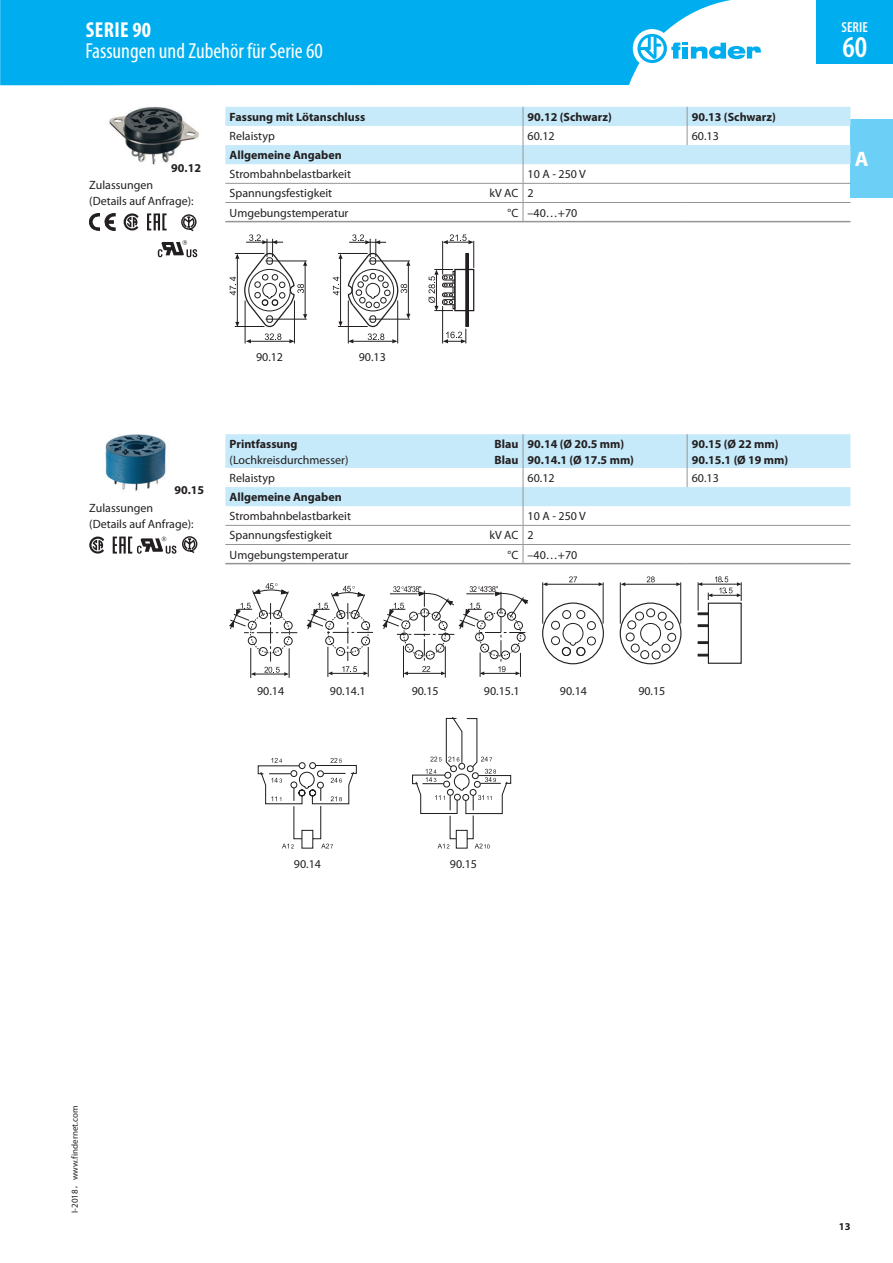
<style>
.page{position:relative;width:893px;height:1263px;background:#fff}
.page>*{position:absolute;margin:0;border:0;box-sizing:border-box;transform-origin:0 0}
.t1{font:600 condensed 30.3px "Myriad Pro";color:#fff}
.t2{font:condensed 21.75px "Myriad Pro";color:#fff}
.t3{font:700 condensed 21.75px "Myriad Pro";letter-spacing:.02em;color:#fff}
.t4{font:700 21px "Myriad Pro";color:#fff}
.t5{font:600 condensed 14.55px "Myriad Pro";color:#fff}
.t6{font:12px/16.2px "Myriad Pro";color:#231f20}
.t7{font:700 12px/16.2px "Myriad Pro";color:#231f20}
.t8{font:700 10.5px "Myriad Pro";color:#231f20}
.t9{font:9px "Myriad Pro";color:#231f20}
.s1{font-family:"Sim Hei"}
</style>
<div class="page">
<div style="left:850px;top:119px;width:43px;height:79px;background:#6bcff6"></div>
<div style="left:0;top:0;width:731px;height:85px;background:#00aeef"></div>
<div style="left:633px;top:29px;width:38px;height:39px;background:#fff;border-radius:50%"></div>
<svg style="left:637px;top:34px;width:124px;height:29px"></svg>
<div style="left:816px;top:0;width:77px;height:64px;background:#00aeef"></div>
<svg style="left:225px;top:107px;width:625px;height:114px"></svg>
<hr style="left:225px;top:221px;width:298px;height:1px;background:#939598">
<hr style="left:523px;top:221px;width:164px;height:1px;background:#939598">
<hr style="left:687px;top:221px;width:163px;height:1px;background:#939598">
<img style="left:109px;top:107px;width:90px;height:58px">
<svg style="left:89px;top:213px;width:26px;height:17px"></svg>
<svg style="left:124px;top:213px;width:15px;height:17px"></svg>
<svg style="left:158px;top:240px;width:39px;height:17px"></svg>
<svg style="left:181px;top:214px;width:16px;height:17px"></svg>
<svg style="left:147px;top:213px;width:20px;height:17px"></svg>
<hr style="left:348px;top:300px;width:1px;height:43px;background:#231f20">
<hr style="left:353px;top:341px;width:40px;height:1px;background:#231f20">
<svg style="left:348px;top:339px;width:5px;height:4px"></svg>
<svg style="left:392px;top:339px;width:5px;height:4px"></svg>
<hr style="left:397px;top:300px;width:1px;height:43px;background:#231f20">
<hr style="left:466px;top:253px;width:3px;height:74px;background:#231f20">
<hr style="left:442px;top:306px;width:1px;height:37px;background:#231f20">
<svg style="left:428px;top:234px;width:46px;height:77px"></svg>
<svg style="left:443px;top:329px;width:24px;height:14px"></svg>
<hr style="left:251px;top:341px;width:39px;height:1px;background:#231f20">
<hr style="left:245px;top:300px;width:1px;height:43px;background:#231f20">
<svg style="left:246px;top:339px;width:5px;height:4px"></svg>
<svg style="left:289px;top:339px;width:5px;height:4px"></svg>
<svg style="left:265px;top:333px;width:16px;height:7px"></svg>
<hr style="left:294px;top:300px;width:1px;height:43px;background:#231f20">
<svg style="left:368px;top:333px;width:16px;height:7px"></svg>
<svg style="left:333px;top:234px;width:77px;height:93px"></svg>
<svg style="left:230px;top:234px;width:77px;height:93px"></svg>
<svg style="left:225px;top:434px;width:625px;height:129px"></svg>
<hr style="left:225px;top:525px;width:298px;height:1px;background:#939598">
<hr style="left:523px;top:525px;width:164px;height:1px;background:#939598">
<hr style="left:687px;top:525px;width:163px;height:1px;background:#939598">
<hr style="left:225px;top:544px;width:298px;height:1px;background:#939598">
<hr style="left:523px;top:544px;width:164px;height:1px;background:#939598">
<hr style="left:687px;top:544px;width:163px;height:1px;background:#939598">
<hr style="left:523px;top:434px;width:1px;height:34px;background:#939598">
<hr style="left:687px;top:434px;width:1px;height:34px;background:#939598">
<hr style="left:523px;top:563px;width:164px;height:1px;background:#939598">
<hr style="left:687px;top:563px;width:163px;height:1px;background:#939598">
<hr style="left:225px;top:563px;width:298px;height:1px;background:#939598">
<img style="left:105px;top:434px;width:61px;height:57px">
<svg style="left:89px;top:536px;width:15px;height:18px"></svg>
<svg style="left:182px;top:536px;width:15px;height:17px"></svg>
<svg style="left:113px;top:536px;width:63px;height:18px"></svg>
<hr style="left:547px;top:584px;width:52px;height:1px;background:#231f20">
<hr style="left:542px;top:582px;width:1px;height:42px;background:#231f20">
<svg style="left:543px;top:582px;width:4px;height:4px"></svg>
<svg style="left:599px;top:582px;width:4px;height:4px"></svg>
<svg style="left:569px;top:576px;width:8px;height:6px"></svg>
<hr style="left:603px;top:582px;width:1px;height:42px;background:#231f20">
<div style="left:542px;top:602px;width:62px;height:62px;border:1px solid #231f20;border-radius:50%"></div>
<svg style="left:551px;top:610px;width:45px;height:46px"></svg>
<hr style="left:625px;top:584px;width:52px;height:1px;background:#231f20">
<hr style="left:620px;top:582px;width:1px;height:42px;background:#231f20">
<svg style="left:676px;top:582px;width:4px;height:4px"></svg>
<svg style="left:647px;top:576px;width:8px;height:6px"></svg>
<hr style="left:680px;top:582px;width:1px;height:42px;background:#231f20">
<div style="left:620px;top:602px;width:61px;height:62px;border:1px solid #231f20;border-radius:50%"></div>
<svg style="left:625px;top:608px;width:51px;height:52px"></svg>
<div style="left:631px;top:644px;width:9px;height:8px;border:1px solid #231f20;border-radius:50%"></div>
<div style="left:708px;top:603px;width:34px;height:61px;border:1px solid #231f20"></div>
<svg style="left:698px;top:625px;width:11px;height:2px"></svg>
<svg style="left:698px;top:641px;width:11px;height:3px"></svg>
<svg style="left:698px;top:654px;width:11px;height:2px"></svg>
<svg style="left:698px;top:576px;width:44px;height:39px"></svg>
<hr style="left:255px;top:674px;width:30px;height:1px;background:#231f20">
<hr style="left:289px;top:648px;width:1px;height:30px;background:#231f20">
<hr style="left:250px;top:648px;width:1px;height:30px;background:#231f20">
<svg style="left:251px;top:672px;width:4px;height:4px"></svg>
<svg style="left:264px;top:667px;width:25px;height:9px"></svg>
<svg style="left:230px;top:583px;width:67px;height:78px"></svg>
<svg style="left:307px;top:586px;width:221px;height:91px"></svg>
<svg style="left:412px;top:717px;width:99px;height:132px"></svg>
<svg style="left:258px;top:758px;width:99px;height:91px"></svg>
<h2 class="t3" style="left:86px;top:17px;width:67px">SERIE 90</h2>
<h2 class="t2" style="left:85px;top:38px;width:239px">Fassungen und Zubehör für Serie 60</h2>
<p class="t7" style="left:171px;top:160px;width:31px">90.12</p>
<p class="t6" style="left:89px;top:176px;width:106px">Zulassungen (Details auf Anfrage):</p>
<p class="t7" style="left:230px;top:108px;width:137px">Fassung mit Lötanschluss</p>
<p class="t7" style="left:528px;top:108px;width:86px">90.12 (Schwarz)</p>
<p class="t7" style="left:692px;top:108px;width:86px">90.13 (Schwarz)</p>
<p class="t6" style="left:230px;top:128px;width:47px">Relaistyp</p>
<p class="t6" style="left:528px;top:128px;width:29px">60.12</p>
<p class="t6" style="left:692px;top:128px;width:29px">60.13</p>
<p class="t7" style="left:230px;top:147px;width:114px">Allgemeine Angaben</p>
<p class="t6" style="left:230px;top:166px;width:123px">Strombahnbelastbarkeit</p>
<p class="t6" style="left:528px;top:166px;width:60px">10 A - 250 V</p>
<p class="t6" style="left:230px;top:185px;width:104px">Spannungsfestigkeit</p>
<p class="t6" style="left:489px;top:185px;width:46px">kV AC 2</p>
<p class="t6" style="left:230px;top:204px;width:120px">Umgebungstemperatur</p>
<p class="t6" style="left:508px;top:204px;width:71px">°C –40…+70</p>
<p class="t6" style="left:256px;top:348px;width:29px">90.12</p>
<p class="t6" style="left:359px;top:348px;width:29px">90.13</p>
<p class="t7" style="left:174px;top:482px;width:31px">90.15</p>
<p class="t6" style="left:89px;top:499px;width:106px">Zulassungen (Details auf Anfrage):</p>
<p class="t7" style="left:230px;top:435px;width:69px">Printfassung</p>
<p class="t7" style="left:494px;top:435px;width:25px">Blau</p>
<p class="t6" style="left:230px;top:451px;width:120px">(Lochkreisdurchmesser)</p>
<p class="t7" style="left:494px;top:451px;width:25px">Blau</p>
<p class="t7" style="left:528px;top:435px;width:108px">90.14 (Ø 20.5 mm)<br>90.14.1 (Ø 17.5 mm)</p>
<p class="t7" style="left:692px;top:435px;width:98px">90.15 (Ø 22 mm)<br>90.15.1 (Ø 19 mm)</p>
<p class="t6" style="left:230px;top:470px;width:47px">Relaistyp</p>
<p class="t6" style="left:528px;top:470px;width:29px">60.12</p>
<p class="t6" style="left:692px;top:470px;width:29px">60.13</p>
<p class="t7" style="left:230px;top:489px;width:114px">Allgemeine Angaben</p>
<p class="t6" style="left:230px;top:508px;width:123px">Strombahnbelastbarkeit</p>
<p class="t6" style="left:528px;top:508px;width:60px">10 A - 250 V</p>
<p class="t6" style="left:230px;top:527px;width:104px">Spannungsfestigkeit</p>
<p class="t6" style="left:489px;top:527px;width:46px">kV AC 2</p>
<p class="t6" style="left:230px;top:546px;width:120px">Umgebungstemperatur</p>
<p class="t6" style="left:508px;top:546px;width:71px">°C –40…+70</p>
<p class="t6" style="left:257px;top:683px;width:29px">90.14</p>
<p class="t6" style="left:330px;top:683px;width:37px">90.14.1</p>
<p class="t6" style="left:412px;top:683px;width:29px">90.15</p>
<p class="t6" style="left:484px;top:683px;width:37px">90.15.1</p>
<p class="t6" style="left:560px;top:683px;width:29px">90.14</p>
<p class="t6" style="left:638px;top:683px;width:29px">90.15</p>
<p class="t5" style="left:842px;top:19px;width:28px">SERIE</p>
<h1 class="t1" style="left:842px;top:30px;width:26px">60</h1>
<h3 class="t4" style="left:855px;top:146px;width:15px">A</h3>
<p class="t6" style="left:294px;top:856px;width:29px">90.14</p>
<p class="t6" style="left:450px;top:856px;width:29px">90.15</p>
<p class="t9" style="left:69px;top:1213px;width:109px;rotate:-90deg">I-2018<span class="s1">，</span>www.findernet.com</p>
<p class="t8" style="left:839px;top:1219px;width:13px">13</p>
</div>
